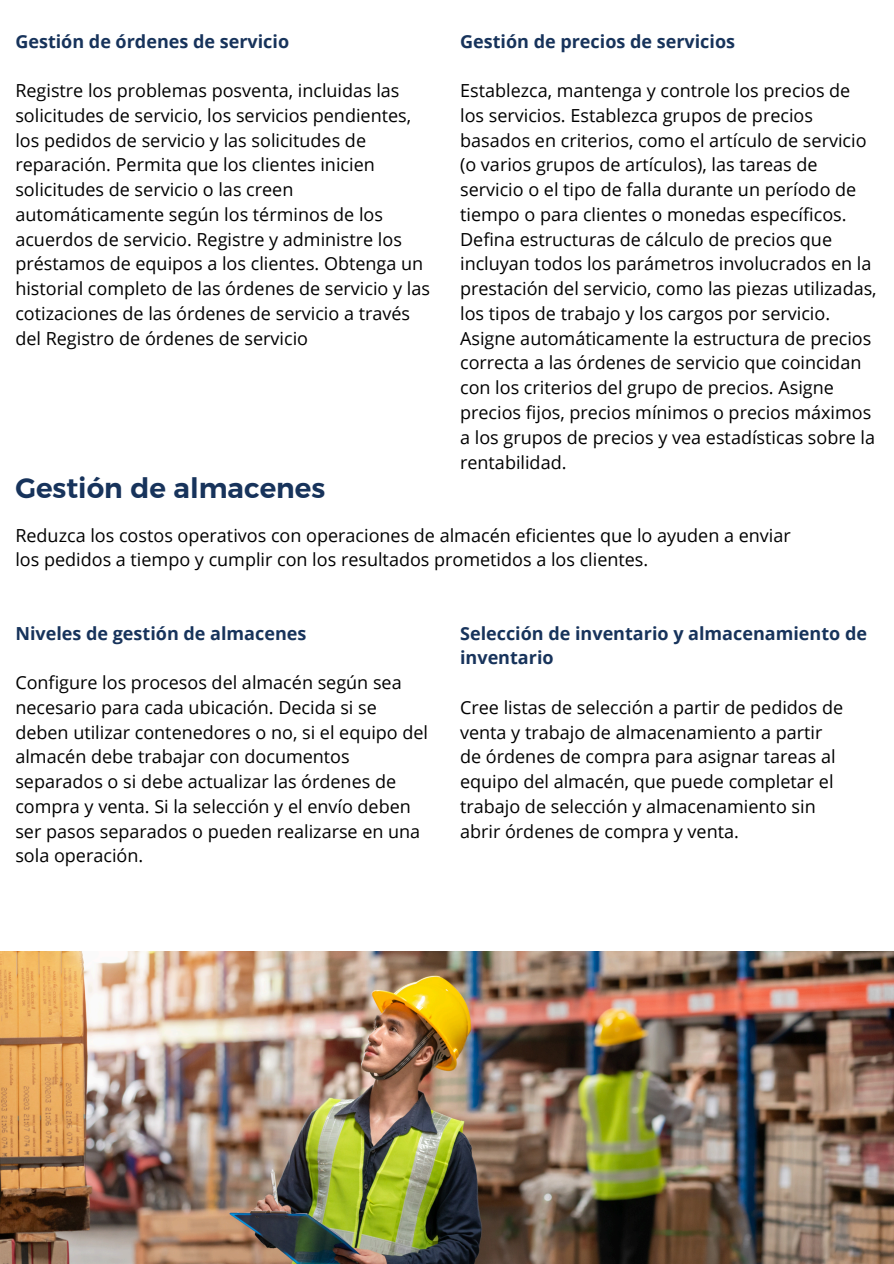
<style>
.page{position:relative;width:894px;height:1264px;background:#fff}
.page>*{position:absolute;margin:0;border:0;box-sizing:border-box;transform-origin:0 0}
.t1{font:700 27.75px "Kief Montaser Semi";color:#17335b}
.t2{font:18px/24.8px "Open Sans";color:#000}
.t3{font:700 18px/24.8px "Open Sans";color:#17335b}
</style>
<div class="page">
<img style="left:0;top:951px;width:893px;height:312px">
<p class="t3" style="left:15px;top:28px;width:275px">Gestión de órdenes de servicio</p>
<h2 class="t2" style="left:15px;top:78px;width:416px">Registre los problemas posventa, incluidas las solicitudes de servicio, los servicios pendientes, los pedidos de servicio y las solicitudes de reparación. Permita que los clientes inicien solicitudes de servicio o las creen automáticamente según los términos de los acuerdos de servicio. Registre y administre los préstamos de equipos a los clientes. Obtenga un historial completo de las órdenes de servicio y las cotizaciones de las órdenes de servicio a través del Registro de órdenes de servicio</h2>
<p class="t3" style="left:460px;top:28px;width:276px">Gestión de precios de servicios</p>
<h1 class="t2" style="left:460px;top:78px;width:418px">Establezca, mantenga y controle los precios de los servicios. Establezca grupos de precios basados en criterios, como el artículo de servicio (o varios grupos de artículos), las tareas de servicio o el tipo de falla durante un período de tiempo o para clientes o monedas específicos.<br>Defina estructuras de cálculo de precios que incluyan todos los parámetros involucrados en la prestación del servicio, como las piezas utilizadas, los tipos de trabajo y los cargos por servicio.<br>Asigne automáticamente la estructura de precios correcta a las órdenes de servicio que coincidan con los criterios del grupo de precios. Asigne precios fijos, precios mínimos o precios máximos a los grupos de precios y vea estadísticas sobre la rentabilidad.</h1>
<p class="t1" style="left:15px;top:471px;width:311px">Gestión de almacenes</p>
<h2 class="t2" style="left:15px;top:522px;width:776px">Reduzca los costos operativos con operaciones de almacén eficientes que lo ayuden a enviar los pedidos a tiempo y cumplir con los resultados prometidos a los clientes.</h2>
<p class="t3" style="left:15px;top:620px;width:292px">Niveles de gestión de almacenes</p>
<h2 class="t2" style="left:15px;top:669px;width:414px">Configure los procesos del almacén según sea necesario para cada ubicación. Decida si se deben utilizar contenedores o no, si el equipo del almacén debe trabajar con documentos separados o si debe actualizar las órdenes de compra y venta. Si la selección y el envío deben ser pasos separados o pueden realizarse en una sola operación.</h2>
<p class="t3" style="left:460px;top:620px;width:408px">Selección de inventario y almacenamiento de inventario</p>
<p class="t2" style="left:460px;top:694px;width:384px">Cree listas de selección a partir de pedidos de venta y trabajo de almacenamiento a partir de órdenes de compra para asignar tareas al equipo del almacén, que puede completar el trabajo de selección y almacenamiento sin abrir órdenes de compra y venta.</p>
</div>
